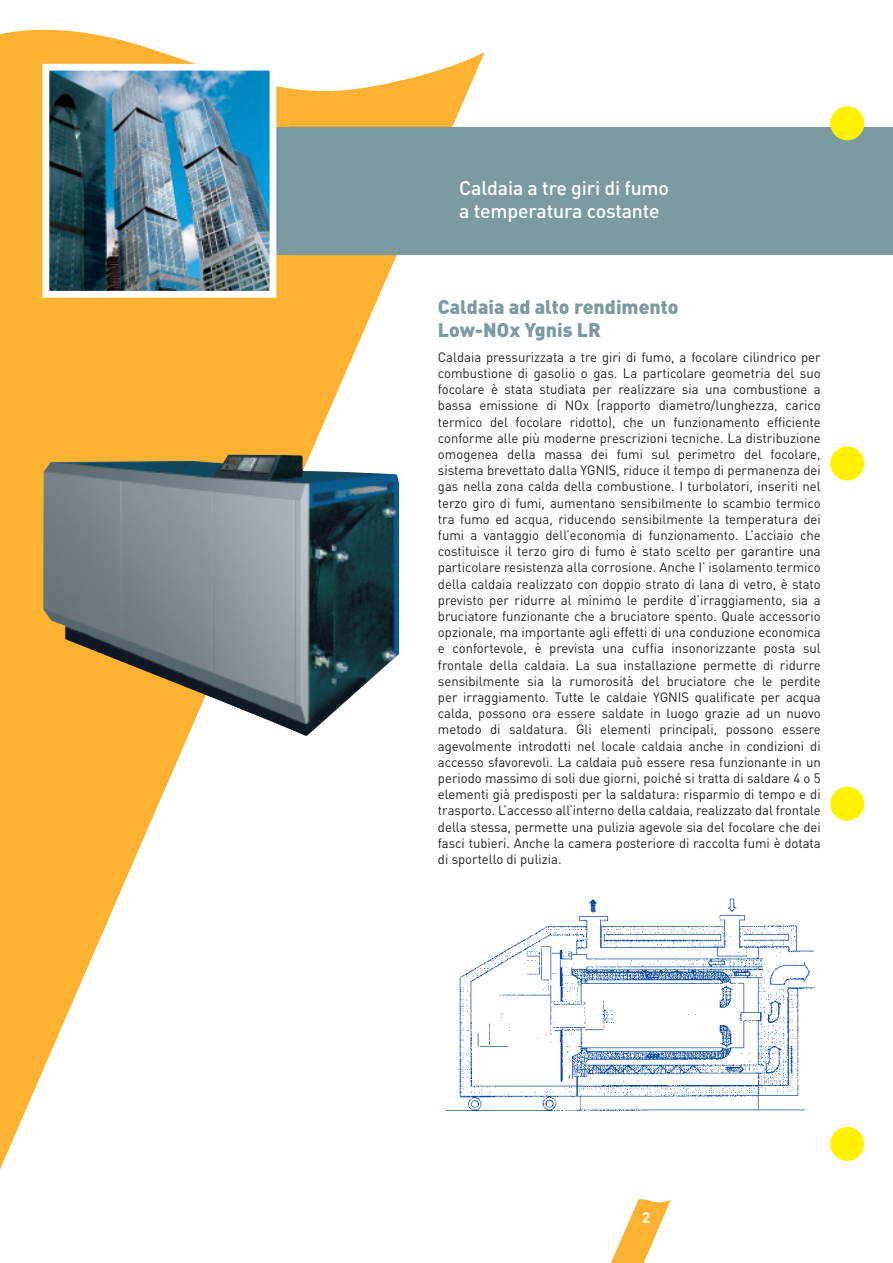
<style>
.page{position:relative;width:893px;height:1263px;background:#fff}
.page>*{position:absolute;margin:0;border:0;box-sizing:border-box;transform-origin:0 0}
.t1{font:500 19.5px/23.4px "DIN";letter-spacing:-.01em;color:#fff}
.t2{font:900 19.5px/23.4px "DIN";color:#7b9aa2}
.t3{font:700 15px "DIN";color:#fff}
.t4{font:13.5px/16.2px "DIN";color:#231f20;text-align:justify}
</style>
<div class="page">
<svg style="left:0;top:29px;width:485px;height:1140px"></svg>
<div style="left:276px;top:128px;width:617px;height:127px;background:#7b9aa2"></div>
<img style="left:51px;top:72px;width:217px;height:218px">
<div style="left:43px;top:64px;width:233px;height:234px;border:7px solid #fff"></div>
<svg style="left:611px;top:1199px;width:60px;height:64px"></svg>
<img style="left:438px;top:891px;width:377px;height:233px">
<img style="left:43px;top:455px;width:356px;height:281px">
<div style="left:830px;top:106px;width:34px;height:34px;background:#fff101;border-radius:50%"></div>
<div style="left:830px;top:446px;width:34px;height:34px;background:#fff101;border-radius:50%"></div>
<div style="left:830px;top:787px;width:34px;height:34px;background:#fff101;border-radius:50%"></div>
<div style="left:830px;top:1127px;width:34px;height:34px;background:#fff101;border-radius:50%"></div>
<h1 class="t1" style="left:459px;top:175px;width:211px">Caldaia a tre giri di fumo a temperatura costante</h1>
<h1 class="t2" style="left:438px;top:294px;width:242px">Caldaia ad alto rendimento<br>Low-NOx Ygnis LR</h1>
<p class="t4" style="left:438px;top:348px;width:384px">Caldaia pressurizzata a tre giri di fumo, a focolare cilindrico per combustione di gasolio o gas. La particolare geometria del suo focolare è stata studiata per realizzare sia una combustione a bassa emissione di NOx (rapporto diametro/lunghezza, carico termico del focolare ridotto), che un funzionamento efficiente conforme alle più moderne prescrizioni tecniche. La distribuzione omogenea della massa dei fumi sul perimetro del focolare, sistema brevettato dalla YGNIS, riduce il tempo di permanenza dei gas nella zona calda della combustione. I turbolatori, inseriti nel terzo giro di fumi, aumentano sensibilmente lo scambio termico tra fumo ed acqua, riducendo sensibilmente la temperatura dei fumi a vantaggio dell’economia di funzionamento. L’acciaio che costituisce il terzo giro di fumo è stato scelto per garantire una particolare resistenza alla corrosione. Anche I’ isolamento termico della caldaia realizzato con doppio strato di lana di vetro, è stato previsto per ridurre al minimo le perdite d’irraggiamento, sia a bruciatore funzionante che a bruciatore spento. Quale accessorio opzionale, ma importante agli effetti di una conduzione economica e confortevole, è prevista una cuffia insonorizzante posta sul frontale della caldaia. La sua installazione permette di ridurre sensibilmente sia la rumorosità del bruciatore che le perdite per irraggiamento. Tutte le caldaie YGNIS qualificate per acqua calda, possono ora essere saldate in luogo grazie ad un nuovo metodo di saldatura. Gli elementi principali, possono essere agevolmente introdotti nel locale caldaia anche in condizioni di accesso sfavorevoli. La caldaia può essere resa funzionante in un periodo massimo di soli due giorni, poiché si tratta di saldare 4 o 5 elementi già predisposti per la saldatura: risparmio di tempo e di trasporto. L’accesso all’interno della caldaia, realizzato dal frontale della stessa, permette una pulizia agevole sia del focolare che dei fasci tubieri. Anche la camera posteriore di raccolta fumi è dotata di sportello di pulizia.</p>
<p class="t3" style="left:642px;top:1208px;width:10px">2</p>
</div>
